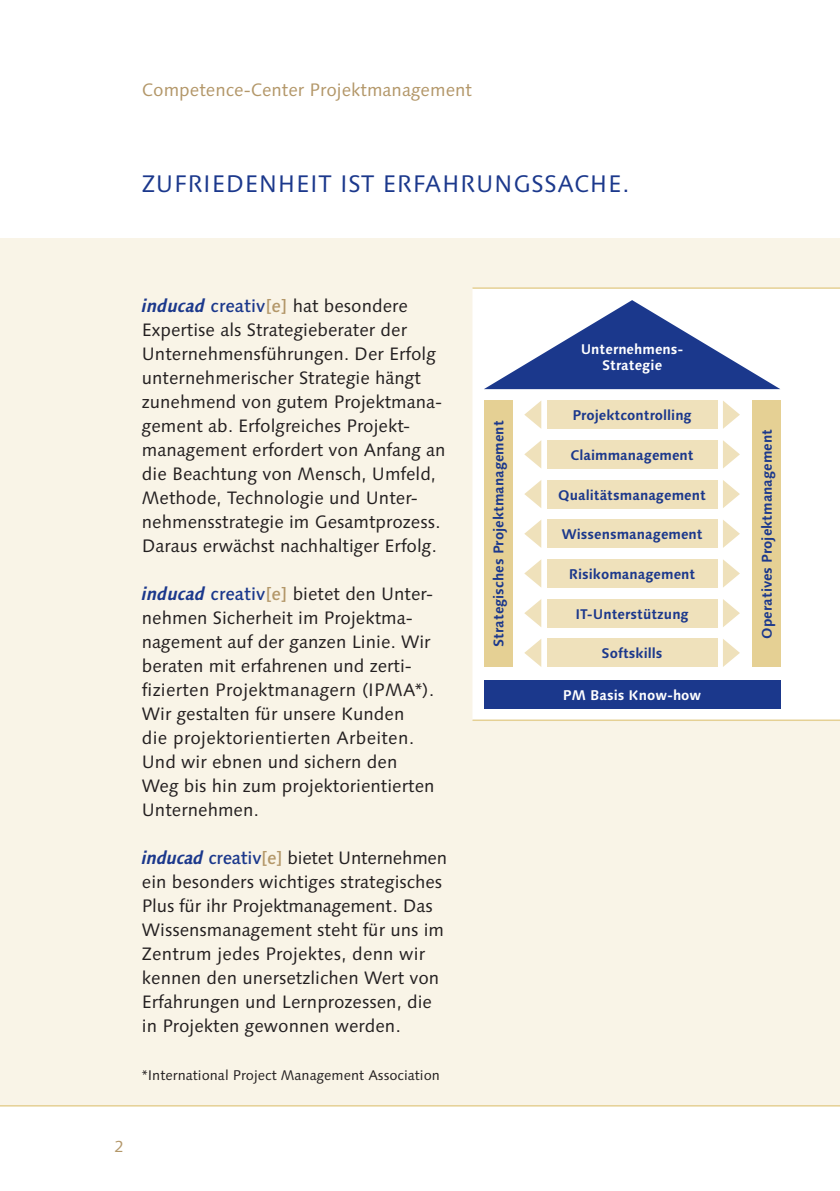
<style>
.page{position:relative;width:840px;height:1191px;background:#fff}
.page>*{position:absolute;margin:0;border:0;box-sizing:border-box;transform-origin:0 0}
.t1{font:24px "Linotype Syntax";letter-spacing:.03em;color:#1b388c}
.t2{font:18px/24px "Linotype Syntax";color:#231f20}
.t3{font:18px "Linotype Syntax";color:#b39769}
.t4{font:16px "Linotype Syntax";color:#b39769}
.t5{font:700 14px "Linotype Syntax";color:#1b388c}
.t6{font:14px "Linotype Syntax";color:#231f20}
.t7{font:700 14px/16px "Linotype Syntax";color:#fff;text-align:center}
.s1{font-weight:700;font-style:italic;color:#1b388c}
.s2{font-weight:500;color:#1b388c}
.s3{font-weight:500;color:#b39769}
</style>
<div class="page">
<div style="left:0;top:238px;width:839px;height:868px;background:#f9f4e7"></div>
<hr style="left:0;top:1105px;width:839px;height:1px;background:#e5d094">
<div style="left:472px;top:289px;width:367px;height:430px;background:#fff"></div>
<div style="left:483px;top:400px;width:29px;height:267px;background:#e5d094"></div>
<svg style="left:483px;top:300px;width:297px;height:89px;background:#8d9bc5"></svg>
<div style="left:483px;top:680px;width:297px;height:28px;background:#1b388c"></div>
<svg style="left:722px;top:400px;width:17px;height:29px"></svg>
<div style="left:546px;top:400px;width:170px;height:29px;background:#efe1bb"></div>
<div style="left:546px;top:440px;width:170px;height:28px;background:#efe1bb"></div>
<div style="left:546px;top:480px;width:170px;height:28px;background:#efe1bb"></div>
<div style="left:546px;top:519px;width:170px;height:29px;background:#efe1bb"></div>
<div style="left:546px;top:559px;width:170px;height:28px;background:#efe1bb"></div>
<div style="left:546px;top:599px;width:170px;height:28px;background:#efe1bb"></div>
<div style="left:546px;top:638px;width:170px;height:29px;background:#efe1bb"></div>
<svg style="left:524px;top:400px;width:17px;height:29px"></svg>
<svg style="left:722px;top:440px;width:17px;height:28px"></svg>
<svg style="left:524px;top:440px;width:17px;height:28px"></svg>
<svg style="left:722px;top:480px;width:17px;height:28px"></svg>
<svg style="left:524px;top:480px;width:17px;height:28px"></svg>
<svg style="left:722px;top:519px;width:17px;height:29px"></svg>
<svg style="left:524px;top:519px;width:17px;height:29px"></svg>
<svg style="left:722px;top:559px;width:17px;height:28px"></svg>
<svg style="left:524px;top:559px;width:17px;height:28px"></svg>
<svg style="left:722px;top:599px;width:17px;height:28px"></svg>
<svg style="left:524px;top:599px;width:17px;height:28px"></svg>
<svg style="left:722px;top:638px;width:17px;height:29px"></svg>
<svg style="left:524px;top:638px;width:17px;height:29px"></svg>
<div style="left:751px;top:400px;width:29px;height:267px;background:#e5d094"></div>
<hr style="left:472px;top:287px;width:367px;height:2px;background:#e5d094">
<hr style="left:472px;top:719px;width:367px;height:2px;background:#e5d094">
<p class="t3" style="left:142px;top:81px;width:331px">Competence-Center Projektmanagement</p>
<h1 class="t1" style="left:142px;top:172px;width:488px">ZUFRIEDENHEIT IST ERFAHRUNGSSACHE.</h1>
<p class="t2" style="left:142px;top:295px;width:305px"><span class="s1">inducad</span> <span class="s2">creativ</span><span class="s3">[e]</span> hat besondere Expertise als Strategieberater der Unternehmensführungen. Der Erfolg unternehmerischer Strategie hängt zunehmend von gutem Projektmana&shy;gement ab. Erfolgreiches Projekt&shy;management erfordert von Anfang an die Beachtung von Mensch, Umfeld, Methode, Technologie und Unter&shy;nehmensstrategie im Gesamtprozess.<br>Daraus erwächst nachhaltiger Erfolg.</p>
<p class="t2" style="left:142px;top:583px;width:294px"><span class="s1">inducad</span> <span class="s2">creativ</span><span class="s3">[e]</span> bietet den Unter&shy;nehmen Sicherheit im Projektma&shy;nagement auf der ganzen Linie. Wir beraten mit erfahrenen und zerti&shy;fizierten Projektmanagern (IPMA*).<br>Wir gestalten für unsere Kunden<br>die projektorientierten Arbeiten.<br>Und wir ebnen und sichern den<br>Weg bis hin zum projektorientierten<br>Unternehmen.</p>
<p class="t2" style="left:142px;top:847px;width:307px"><span class="s1">inducad</span> <span class="s2">creativ</span><span class="s3">[e]</span> bietet Unternehmen ein besonders wichtiges strategisches Plus für ihr Projektmanagement. Das Wissensmanagement steht für uns im Zentrum jedes Projektes, denn wir kennen den unersetzlichen Wert von Erfahrungen und Lernprozessen, die in Projekten gewonnen werden.</p>
<p class="t6" style="left:142px;top:1068px;width:299px">*International Project Management Association</p>
<p class="t4" style="left:114px;top:1139px;width:11px">2</p>
<p class="t7" style="left:580px;top:342px;width:104px">Unternehmens-<br>Strategie</p>
<p class="t5" style="left:572px;top:408px;width:121px">Projektcontrolling</p>
<p class="t5" style="left:570px;top:448px;width:125px">Claimmanagement</p>
<p class="t5" style="left:558px;top:488px;width:149px">Qualitätsmanagement</p>
<p class="t5" style="left:561px;top:527px;width:143px">Wissensmanagement</p>
<p class="t5" style="left:568px;top:567px;width:128px">Risikomanagement</p>
<p class="t5" style="left:575px;top:607px;width:115px">IT-Unterstützung</p>
<p class="t5" style="left:601px;top:647px;width:62px">Softskills</p>
<p class="t5" style="left:491px;top:647px;width:228px;rotate:-90deg">Strategisches Projektmanagement</p>
<p class="t5" style="left:759px;top:638px;width:211px;rotate:-90deg">Operatives Projektmanagement</p>
<p class="t7" style="left:562px;top:687px;width:140px">PM Basis Know-how</p>
</div>
